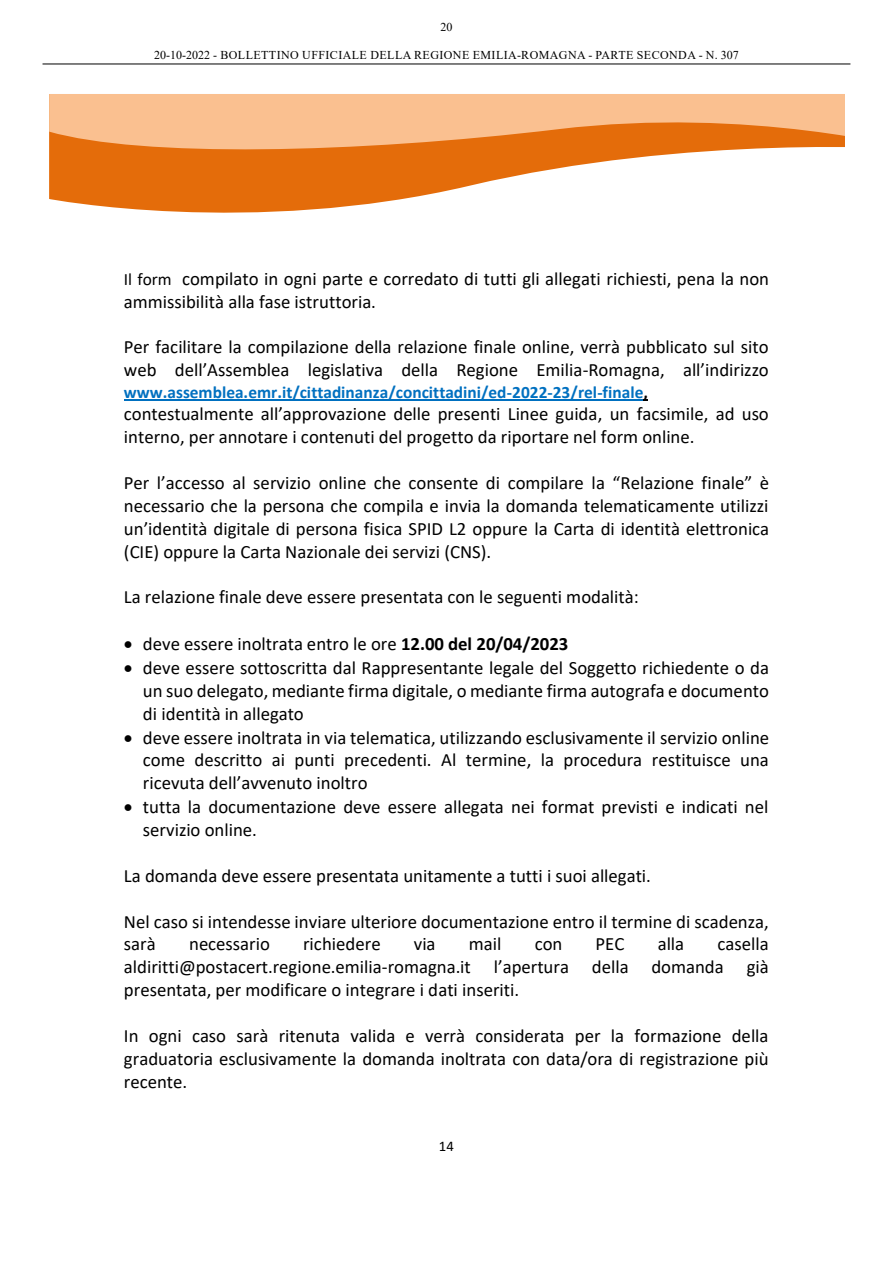
<style>
.page{position:relative;width:893px;height:1263px;background:#fff}
.page>*{position:absolute;margin:0;border:0;box-sizing:border-box;transform-origin:0 0}
.t1{font:18.75px/22.8px "Calibri";color:#000}
.t2{font:700 17.4px "Calibri";color:#0070c0}
.t3{font:14.85px "Calibri";color:#000}
.t4{font:12px "Times New Roman";letter-spacing:.035em;color:#000}
.s1{font-size:17.4px}
.s2{color:#000}
.s3{font-weight:700}
</style>
<div class="page">
<hr style="left:43px;top:64px;width:807px;height:1px;background:#000">
<svg style="left:49px;top:158px;width:584px;height:55px;fill:#e46c0a"></svg>
<svg style="left:49px;top:94px;width:796px;height:64px;background:#f3a86b"></svg>
<hr style="left:124px;top:400px;width:519px;height:1px;background:#0070c0">
<p class="t4" style="left:440px;top:19px;width:13px">20</p>
<p class="t4" style="left:154px;top:47px;width:492px">20-10-2022 - BOLLETTINO UFFICIALE DELLA REGIONE EMILIA-ROMAGNA - PARTE SECONDA</p>
<p class="t4" style="left:699px;top:47px;width:42px">- N. 307</p>
<p class="t1" style="left:124px;top:266px;width:647px"><span class="s1">Il form</span> compilato in ogni parte e corredato di tutti gli allegati richiesti, pena la non ammissibilità alla fase istruttoria.</p>
<p class="t1" style="left:124px;top:335px;width:646px">Per facilitare la compilazione della relazione finale online, verrà pubblicato sul sito web dell’Assemblea legislativa della Regione Emilia-Romagna, all’indirizzo</p>
<p class="t2" style="left:124px;top:380px;width:525px">www.assemblea.emr.it/cittadinanza/concittadini/ed-2022-23/rel-finale<span class="s2">,</span></p>
<p class="t1" style="left:124px;top:402px;width:646px">contestualmente all’approvazione delle presenti Linee guida, un facsimile, ad uso interno, per annotare i contenuti del progetto da riportare nel form online.</p>
<p class="t1" style="left:124px;top:471px;width:647px;text-align:justify">Per l’accesso al servizio online che consente di compilare la “Relazione finale” è necessario che la persona che compila e invia la domanda telematicamente utilizzi un’identità digitale di persona fisica SPID L2 oppure la Carta di identità elettronica (CIE) oppure la Carta Nazionale dei servizi (CNS).</p>
<p class="t1" style="left:124px;top:585px;width:516px">La relazione finale deve essere presentata con le seguenti modalità:</p>
<p class="t1" style="left:124px;top:632px;width:446px">• deve essere inoltrata entro le ore <span class="s3">12.00 del 20/04/2023</span></p>
<p class="t1" style="left:143px;top:656px;width:628px;text-align:justify;text-indent:-19px">• deve essere sottoscritta dal Rappresentante legale del Soggetto richiedente o da un suo delegato, mediante firma digitale, o mediante firma autografa e documento di identità in allegato</p>
<p class="t1" style="left:143px;top:725px;width:628px;text-align:justify;text-indent:-19px">• deve essere inoltrata in via telematica, utilizzando esclusivamente il servizio online come descritto ai punti precedenti. Al termine, la procedura restituisce una ricevuta dell’avvenuto inoltro</p>
<p class="t1" style="left:143px;top:795px;width:627px;text-indent:-19px">• tutta la documentazione deve essere allegata nei format previsti e indicati nel servizio online.</p>
<p class="t1" style="left:124px;top:864px;width:528px">La domanda deve essere presentata unitamente a tutti i suoi allegati.</p>
<p class="t1" style="left:124px;top:909px;width:646px">Nel caso si intendesse inviare ulteriore documentazione entro il termine di scadenza, sarà</p>
<p class="t1" style="left:124px;top:932px;width:646px;text-align:justify;text-indent:594px">casella aldiritti@postacert.regione.emilia-romagna.it l’apertura della domanda già presentata, per modificare o integrare i dati inseriti.</p>
<p class="t1" style="left:124px;top:1024px;width:646px;text-align:justify">In ogni caso sarà ritenuta valida e verrà considerata per la formazione della graduatoria esclusivamente la domanda inoltrata con data/ora di registrazione più recente.</p>
<p class="t1" style="left:189px;top:932px;width:82px">necessario</p>
<p class="t1" style="left:303px;top:932px;width:79px">richiedere</p>
<p class="t1" style="left:414px;top:932px;width:23px">via</p>
<p class="t1" style="left:469px;top:932px;width:34px">mail</p>
<p class="t1" style="left:535px;top:932px;width:29px">con</p>
<p class="t1" style="left:595px;top:932px;width:30px">PEC</p>
<p class="t1" style="left:658px;top:932px;width:28px">alla</p>
<p class="t3" style="left:439px;top:1136px;width:17px">14</p>
</div>
